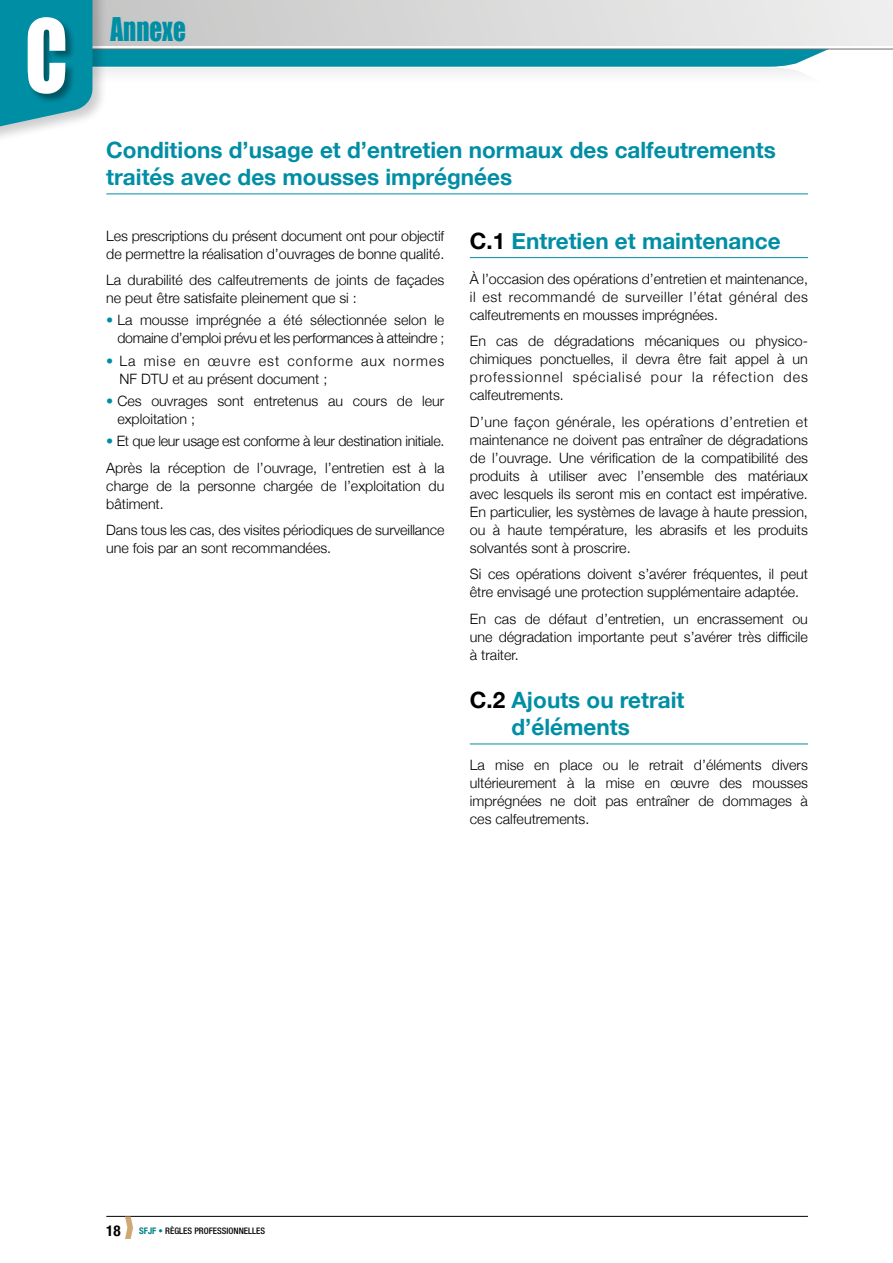
<style>
.page{position:relative;width:893px;height:1263px;background:#fff}
.page>*{position:absolute;margin:0;border:0;box-sizing:border-box;transform-origin:0 0}
.t1{font:93px "Impact";color:#fff;scale:.83 1}
.t2{font:30px "Impact";color:#008ea5;scale:.83 1}
.t3{font:700 22.5px/27px "Helvetica Neue";color:#008ea5}
.t4{font:300 14.25px/18px "Helvetica Neue";color:#000}
.t5{font:300 14.25px/18px "Helvetica Neue";letter-spacing:-.02em;color:#000;text-align:right}
.t6{font:300 14.25px/18px "Helvetica Neue";letter-spacing:.07em;color:#000}
.t7{font:500 condensed 9px "Helvetica Neue LT Std";color:#000}
.s1{color:#008ea5}
.s2{color:#000}
.s3{font-family:"Helvetica Neue";font-weight:700;font-size:15px}
.s4{font-family:"Helvetica Neue";font-weight:700;color:#008186}
.s5{font-weight:300;color:#008186}
</style>
<div class="page">
<hr style="left:106px;top:1216px;width:702px;height:1px;background:#000">
<svg style="left:125px;top:1216px;width:8px;height:23px"></svg>
<div style="left:3px;top:0;width:890px;height:46px;background:#ededed"></div>
<hr style="left:63px;top:49px;width:830px;height:1px;background:#706f6f">
<svg style="left:0;top:0;width:829px;height:138px"></svg>
<div style="left:27px;top:17px;width:50px;height:88px;background:#000;opacity:.4"></div>
<hr style="left:106px;top:194px;width:702px;height:1px;background:#008ea5">
<hr style="left:470px;top:257px;width:338px;height:1px;background:#008ea5">
<hr style="left:470px;top:743px;width:338px;height:1px;background:#008ea5">
<h1 class="t1" style="left:25px;top:-16px;width:53px">C</h1>
<h2 class="t2" style="left:111px;top:6px;width:92px">Annexe</h2>
<h3 class="t3" style="left:106px;top:137px;width:671px">Conditions d’usage et d’entretien normaux des calfeutrements traités avec des mousses imprégnées</h3>
<p class="t4" style="left:106px;top:225px;width:339px">Les prescriptions du présent document ont pour objectif de permettre la réalisation d’ouvrages de bonne qualité.</p>
<p class="t4" style="left:106px;top:270px;width:340px">La durabilité des calfeutrements de joints de façades ne peut être satisfaite pleinement que si :</p>
<p class="t5" style="left:106px;top:310px;width:340px"><span class="s1">•</span> La mousse imprégnée a été sélectionnée selon le domaine d’emploi prévu et les performances à atteindre ;</p>
<p class="t6" style="left:119px;top:350px;width:326px;text-indent:-13px"><span class="s1">•</span> La mise en œuvre est conforme aux normes<br>NF DTU et au présent document ;</p>
<p class="t4" style="left:117px;top:391px;width:328px;text-indent:-11px"><span class="s1">•</span> Ces ouvrages sont entretenus au cours de leur exploitation ;</p>
<p class="t5" style="left:106px;top:427px;width:340px;line-height:26.5px;text-align:left"><span class="s1">•</span> Et que leur usage est conforme à leur destination initiale.<br>Après la réception de l’ouvrage, l’entretien est à la</p>
<p class="t4" style="left:106px;top:475px;width:340px">charge de la personne chargée de l’exploitation du bâtiment.</p>
<p class="t4" style="left:106px;top:520px;width:340px">Dans tous les cas, des visites périodiques de surveillance une fois par an sont recommandées.</p>
<h3 class="t3" style="left:470px;top:228px;width:312px"><span class="s2">C.1</span> Entretien et maintenance</h3>
<p class="t4" style="left:470px;top:269px;width:340px;text-align:justify">À l’occasion des opérations d’entretien et maintenance, il est recommandé de surveiller l’état général des calfeutrements en mousses imprégnées.</p>
<p class="t4" style="left:470px;top:331px;width:340px;text-align:justify">En cas de dégradations mécaniques ou physico&shy;chimiques ponctuelles, il devra être fait appel à un professionnel spécialisé pour la réfection des calfeutrements.</p>
<p class="t4" style="left:470px;top:412px;width:340px;text-align:justify">D’une façon générale, les opérations d’entretien et maintenance ne doivent pas entraîner de dégradations de l’ouvrage. Une vérification de la compatibilité des produits à utiliser avec l’ensemble des matériaux avec lesquels ils seront mis en contact est impérative.<br>En particulier, les systèmes de lavage à haute pression, ou à haute température, les abrasifs et les produits solvantés sont à proscrire.</p>
<p class="t4" style="left:470px;top:564px;width:340px">Si ces opérations doivent s’avérer fréquentes, il peut être envisagé une protection supplémentaire adaptée.</p>
<p class="t4" style="left:470px;top:609px;width:340px;text-align:justify">En cas de défaut d’entretien, un encrassement ou une dégradation importante peut s’avérer très difficile à traiter.</p>
<h3 class="t3" style="left:470px;top:687px;width:216px;text-align:center"><span class="s2">C.2</span> Ajouts ou retrait d’éléments</h3>
<p class="t4" style="left:470px;top:755px;width:340px;text-align:justify">La mise en place ou le retrait d’éléments divers ultérieurement à la mise en œuvre des mousses imprégnées ne doit pas entraîner de dommages à ces calfeutrements.</p>
<p class="t7" style="left:106px;top:1225px;width:160px"><span class="s3">18</span> <span class="s4">SFJF</span> <span class="s5">•</span> RÈGLES PROFESSIONNELLES</p>
</div>
